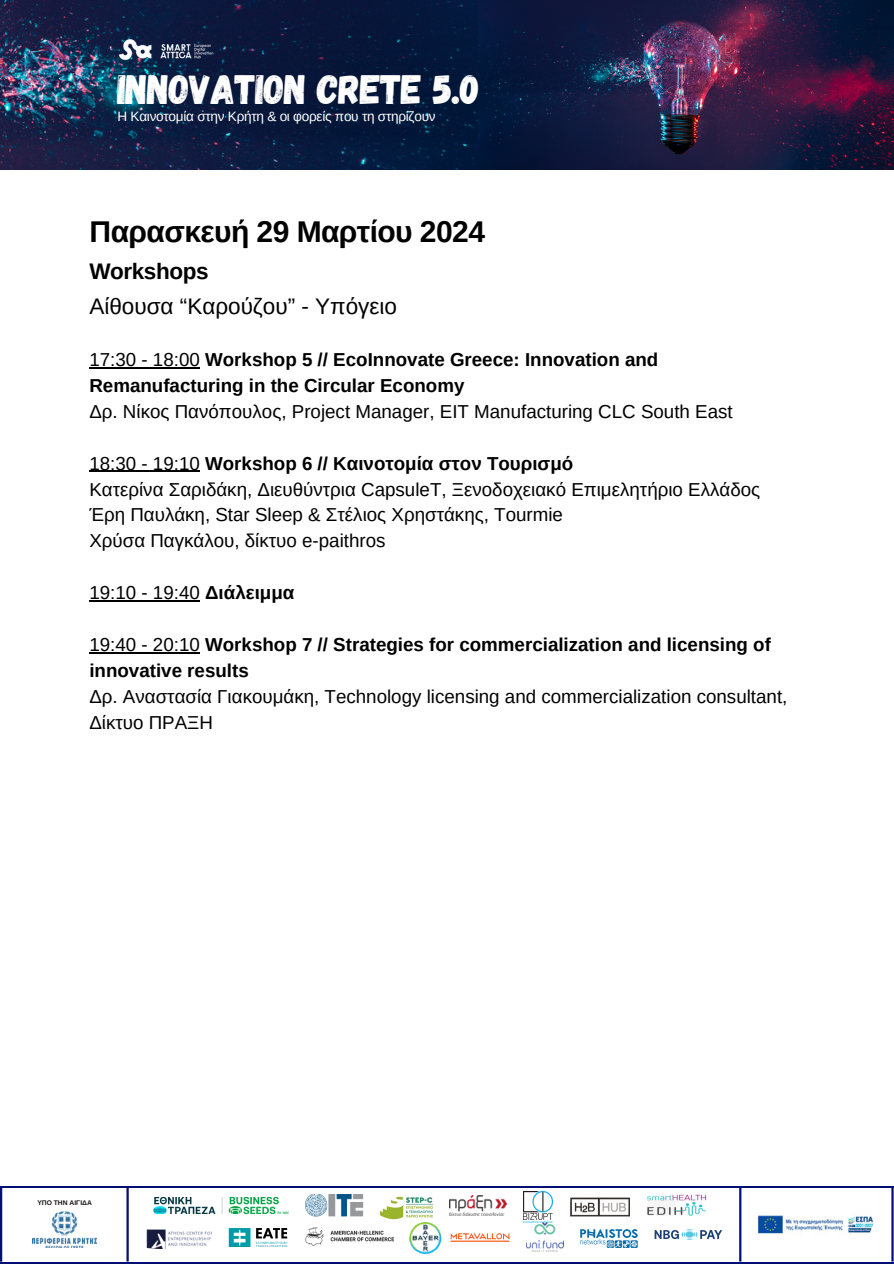
<style>
.page{position:relative;width:894px;height:1264px;background:#fff}
.page>*{position:absolute;margin:0;border:0;box-sizing:border-box;transform-origin:0 0}
.t1{font:40.95px "Gagalin";letter-spacing:-.02em;color:#fff}
.t2{font:700 30px "Arimo";letter-spacing:-.02em;color:#000}
.t3{font:22.5px "Arimo";color:#000}
.t4{font:700 22.5px "Arimo";letter-spacing:-.02em;color:#000}
.t5{font:18.75px/25.8px "Arimo";color:#000}
.t6{font:700 18.75px/25.8px "Arimo";color:#000}
.t7{font:13.5px "Arimo";letter-spacing:-.02em;color:#fff}
.t8{font:700 6.75px "Arimo";color:#181315}
.s1{font-weight:400}
.s2{font-weight:700}
</style>
<div class="page">
<div style="left:0;top:1185px;width:893px;height:78px;background:linear-gradient(to right,#fefefe,#fff)"></div>
<div style="left:0;top:1187px;width:893px;height:74px;background:#fff"></div>
<hr style="left:739px;top:1187px;width:2px;height:74px;background:#021075">
<img style="left:757px;top:1215px;width:117px;height:19px">
<img style="left:305px;top:1194px;width:58px;height:23px">
<img style="left:570px;top:1197px;width:59px;height:19px">
<img style="left:449px;top:1195px;width:57px;height:20px">
<img style="left:409px;top:1214px;width:33px;height:41px">
<img style="left:451px;top:1233px;width:58px;height:9px">
<img style="left:526px;top:1222px;width:37px;height:29px">
<img style="left:146px;top:1229px;width:65px;height:19px">
<img style="left:647px;top:1194px;width:59px;height:22px">
<img style="left:379px;top:1196px;width:53px;height:23px">
<img style="left:305px;top:1227px;width:88px;height:18px">
<img style="left:229px;top:1228px;width:58px;height:18px">
<img style="left:523px;top:1191px;width:29px;height:30px">
<img style="left:154px;top:1197px;width:135px;height:16px">
<img style="left:580px;top:1229px;width:57px;height:18px">
<img style="left:654px;top:1229px;width:67px;height:11px">
<hr style="left:126px;top:1187px;width:3px;height:74px;background:#021075">
<img style="left:32px;top:1211px;width:65px;height:36px">
<hr style="left:0;top:1187px;width:2px;height:74px;background:#021075">
<hr style="left:891px;top:1187px;width:2px;height:74px;background:#021075">
<hr style="left:89px;top:367px;width:111px;height:1px;background:#000">
<hr style="left:89px;top:471px;width:111px;height:1px;background:#000">
<hr style="left:89px;top:600px;width:111px;height:1px;background:#000">
<hr style="left:89px;top:652px;width:111px;height:1px;background:#000">
<img style="left:0;top:0;width:478px;height:170px">
<img style="left:478px;top:0;width:415px;height:170px">
<img style="left:117px;top:22px;width:112px;height:47px">
<p class="t1" style="left:117px;top:63px;width:364px">INNOVATION CRETE 5.0</p>
<p class="t7" style="left:117px;top:109px;width:319px">Η Καινοτομία στην Κρήτη &amp; οι φορείς που τη στηρίζουν</p>
<p class="t2" style="left:89px;top:215px;width:397px">Παρασκευή 29 Μαρτίου 2024</p>
<p class="t4" style="left:89px;top:258px;width:121px">Workshops</p>
<p class="t3" style="left:89px;top:293px;width:309px">Αίθουσα “Καρούζου” - Υπόγειο</p>
<p class="t6" style="left:89px;top:347px;width:644px"><span class="s1">17:30 - 18:00</span> Workshop 5 // EcoInnovate Greece: Innovation and<br>Remanufacturing in the Circular Economy<br><span class="s1">Δρ. Νίκος Πανόπουλος, Project Manager, EIT Manufacturing CLC South East</span></p>
<p class="t5" style="left:89px;top:450px;width:672px">18:30 - 19:10 <span class="s2">Workshop 6 // Καινοτομία στον Τουρισμό<br></span>Κατερίνα Σαριδάκη, Διευθύντρια CapsuleT, Ξενοδοχειακό Επιμελητήριο Ελλάδος Έρη Παυλάκη, Star Sleep &amp; Στέλιος Χρηστάκης, Tourmie<br>Χρύσα Παγκάλου, δίκτυο e-paithros</p>
<p class="t5" style="left:89px;top:579px;width:206px">19:10 - 19:40 <span class="s2">Διάλειμμα</span></p>
<p class="t5" style="left:89px;top:631px;width:699px">19:40 - 20:10 <span class="s2">Workshop 7 // Strategies for commercialization and licensing of innovative results<br></span>Δρ. Αναστασία Γιακουμάκη, Technology licensing and commercialization consultant, Δίκτυο ΠΡΑΞΗ</p>
<p class="t8" style="left:37px;top:1198px;width:56px">ΥΠΟ ΤΗΝ ΑΙΓΙΔΑ</p>
</div>
